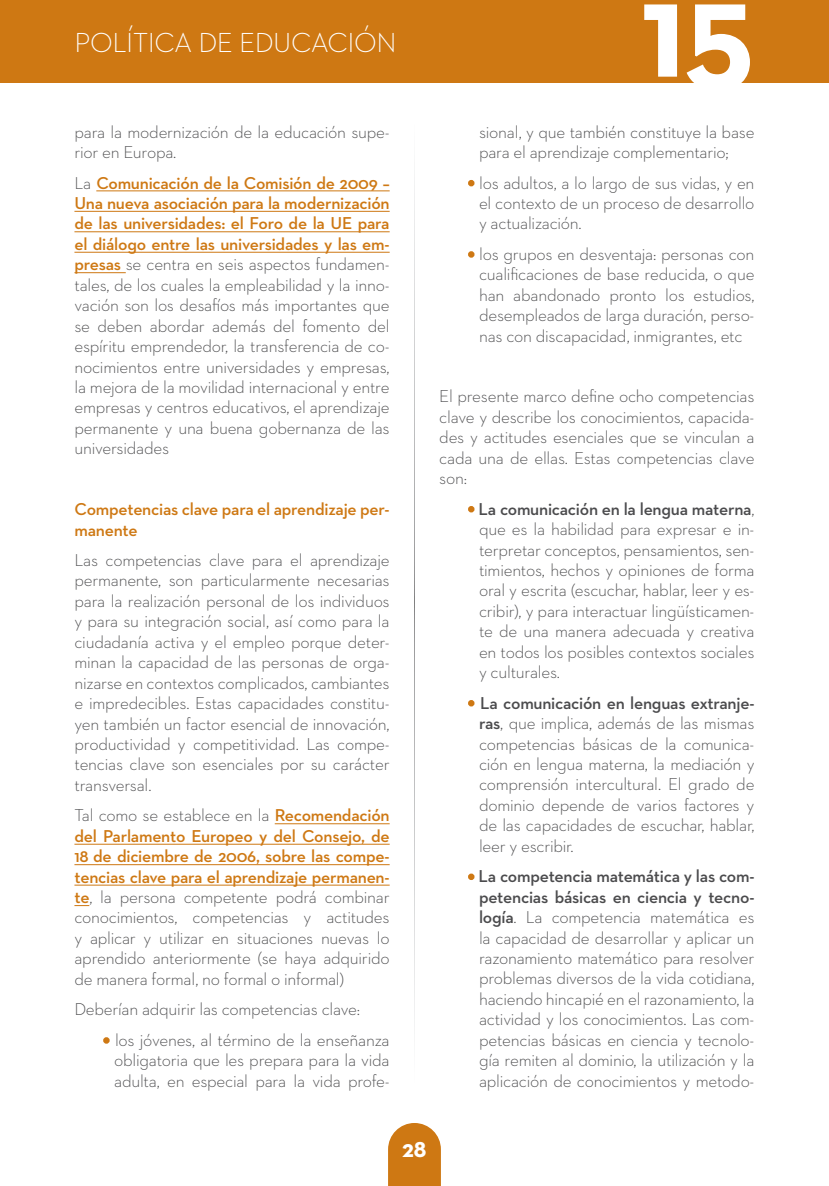
<style>
.page{position:relative;width:829px;height:1186px;background:#fff}
.page>*{position:absolute;margin:0;border:0;box-sizing:border-box;transform-origin:0 0}
.t1{font:700 138.25px "Neutraface 2 Text";color:#fff}
.t2{font:300 28px "Neutraface 2 Text";letter-spacing:-.015em;color:#fff}
.t3{font:700 24.5px "Neutraface 2 Text";color:#fff}
.t4{font:300 17.5px/20.5px "Neutraface 2 Text";letter-spacing:-.015em;color:#4b4b4d;text-align:justify}
.t5{font:600 17.5px/20.5px "Neutraface 2 Text";letter-spacing:-.015em;color:#ce7813}
.s1{font-weight:600;color:#ce7813}
.s2{font-weight:700;color:#ce7813}
.s3{font-weight:600}
</style>
<div class="page">
<svg style="left:414px;top:170px;width:1px;height:864px"></svg>
<svg style="left:388px;top:1123px;width:53px;height:63px;background:#d28428"></svg>
<div style="left:0;top:0;width:828px;height:82px;background:#ce7813"></div>
<hr style="left:96px;top:191px;width:293px;height:1px;background:#ce7813">
<hr style="left:74px;top:211px;width:315px;height:1px;background:#ce7813">
<hr style="left:74px;top:231px;width:315px;height:1px;background:#ce7813">
<hr style="left:74px;top:252px;width:315px;height:1px;background:#ce7813">
<hr style="left:74px;top:272px;width:52px;height:1px;background:#ce7813">
<hr style="left:275px;top:823px;width:114px;height:1px;background:#ce7813">
<hr style="left:74px;top:844px;width:315px;height:1px;background:#ce7813">
<hr style="left:74px;top:864px;width:315px;height:1px;background:#ce7813">
<hr style="left:74px;top:885px;width:315px;height:1px;background:#ce7813">
<svg style="left:74px;top:905px;width:15px;height:1px"></svg>
<div style="left:103px;top:1037px;width:7px;height:6px;border:4px solid #ce7813;border-radius:50%"></div>
<svg style="left:468px;top:180px;width:6px;height:6px"></svg>
<div style="left:468px;top:251px;width:6px;height:7px;border:4px solid #ce7813;border-radius:50%"></div>
<svg style="left:468px;top:506px;width:6px;height:6px"></svg>
<svg style="left:468px;top:700px;width:6px;height:6px"></svg>
<div style="left:468px;top:873px;width:6px;height:7px;border:4px solid #ce7813;border-radius:50%"></div>
<h2 class="t2" style="left:74px;top:25px;width:324px">POLÍTICA DE EDUCACIÓN</h2>
<p class="t4" style="left:74px;top:121px;width:316px">para la modernización de la educación supe&shy;rior en Europa.</p>
<p class="t4" style="left:74px;top:172px;width:317px">La <span class="s1">Comunicación de la Comisión de 2009 – Una nueva asociación para la modernización de las universidades: el Foro de la UE para el diálogo entre las universidades y las em&shy;presas</span> se centra en seis aspectos fundamen&shy;tales, de los cuales la empleabilidad y la inno&shy;vación son los desafíos más importantes que se deben abordar además del fomento del espíritu emprendedor, la transferencia de co&shy;nocimientos entre universidades y empresas, la mejora de la movilidad internacional y entre empresas y centros educativos, el aprendizaje permanente y una buena gobernanza de las universidades</p>
<p class="t5" style="left:74px;top:499px;width:316px">Competencias clave para el aprendizaje per&shy;manente</p>
<p class="t4" style="left:74px;top:549px;width:317px">Las competencias clave para el aprendizaje permanente, son particularmente necesarias para la realización personal de los individuos y para su integración social, así como para la ciudadanía activa y el empleo porque deter&shy;minan la capacidad de las personas de orga&shy;nizarse en contextos complicados, cambiantes e impredecibles. Estas capacidades constitu&shy;yen también un factor esencial de innovación, productividad y competitividad. Las compe&shy;tencias clave son esenciales por su carácter transversal.</p>
<p class="t4" style="left:74px;top:805px;width:317px">Tal como se establece en la <span class="s1">Recomendación del Parlamento Europeo y del Consejo, de 18 de diciembre de 2006, sobre las compe&shy;tencias clave para el aprendizaje permanen&shy;te</span>, la persona competente podrá combinar conocimientos, competencias y actitudes y aplicar y utilizar en situaciones nuevas lo aprendido anteriormente (se haya adquirido de manera formal, no formal o informal)</p>
<p class="t4" style="left:104px;top:993px;width:287px;line-height:30.6px;text-indent:-30px">Deberían adquirir las competencias clave:<br><span class="s2">·</span> los jóvenes, al término de la enseñanza</p>
<p class="t4" style="left:114px;top:1050px;width:277px">obligatoria que les prepara para la vida adulta, en especial para la vida profe-</p>
<h1 class="t1" style="left:640px;top:-59px;width:115px">15</h1>
<p class="t4" style="left:479px;top:121px;width:277px">sional, y que también constituye la base para el aprendizaje complementario;</p>
<p class="t4" style="left:479px;top:172px;width:277px;text-indent:-10px"><span class="s2">·</span> los adultos, a lo largo de sus vidas, y en el contexto de un proceso de desarrollo y actualización.</p>
<p class="t4" style="left:469px;top:243px;width:287px;text-align:center"><span class="s2">·</span> los grupos en desventaja: personas con cualificaciones de base reducida, o que han abandonado pronto los estudios, desempleados de larga duración, perso&shy;nas con discapacidad, inmigrantes, etc</p>
<p class="t4" style="left:439px;top:386px;width:317px">El presente marco define ocho competencias clave y describe los conocimientos, capacida&shy;des y actitudes esenciales que se vinculan a cada una de ellas. Estas competencias clave son:</p>
<p class="t4" style="left:479px;top:498px;width:277px;text-indent:-10px"><span class="s2">·</span> <span class="s3">La comunicación en la lengua materna</span>, que es la habilidad para expresar e in&shy;terpretar conceptos, pensamientos, sen&shy;timientos, hechos y opiniones de forma oral y escrita (escuchar, hablar, leer y es&shy;cribir), y para interactuar lingüísticamen&shy;te de una manera adecuada y creativa en todos los posibles contextos sociales y culturales.</p>
<p class="t4" style="left:479px;top:692px;width:277px;text-indent:-10px"><span class="s2">·</span> <span class="s3">La comunicación en lenguas extranje&shy;ras</span>, que implica, además de las mismas competencias básicas de la comunica&shy;ción en lengua materna, la mediación y comprensión intercultural. El grado de dominio depende de varios factores y de las capacidades de escuchar, hablar, leer y escribir.</p>
<p class="t4" style="left:469px;top:866px;width:287px;text-align:center"><span class="s2">·</span> <span class="s3">La competencia matemática y las com&shy;petencias básicas en ciencia y tecno&shy;logía</span>. La competencia matemática es la capacidad de desarrollar y aplicar un razonamiento matemático para resolver problemas diversos de la vida cotidiana, haciendo hincapié en el razonamiento, la actividad y los conocimientos. Las com&shy;petencias básicas en ciencia y tecnolo&shy;gía remiten al dominio, la utilización y la aplicación de conocimientos y metodo-</p>
<h3 class="t3" style="left:402px;top:1133px;width:26px">28</h3>
</div>
